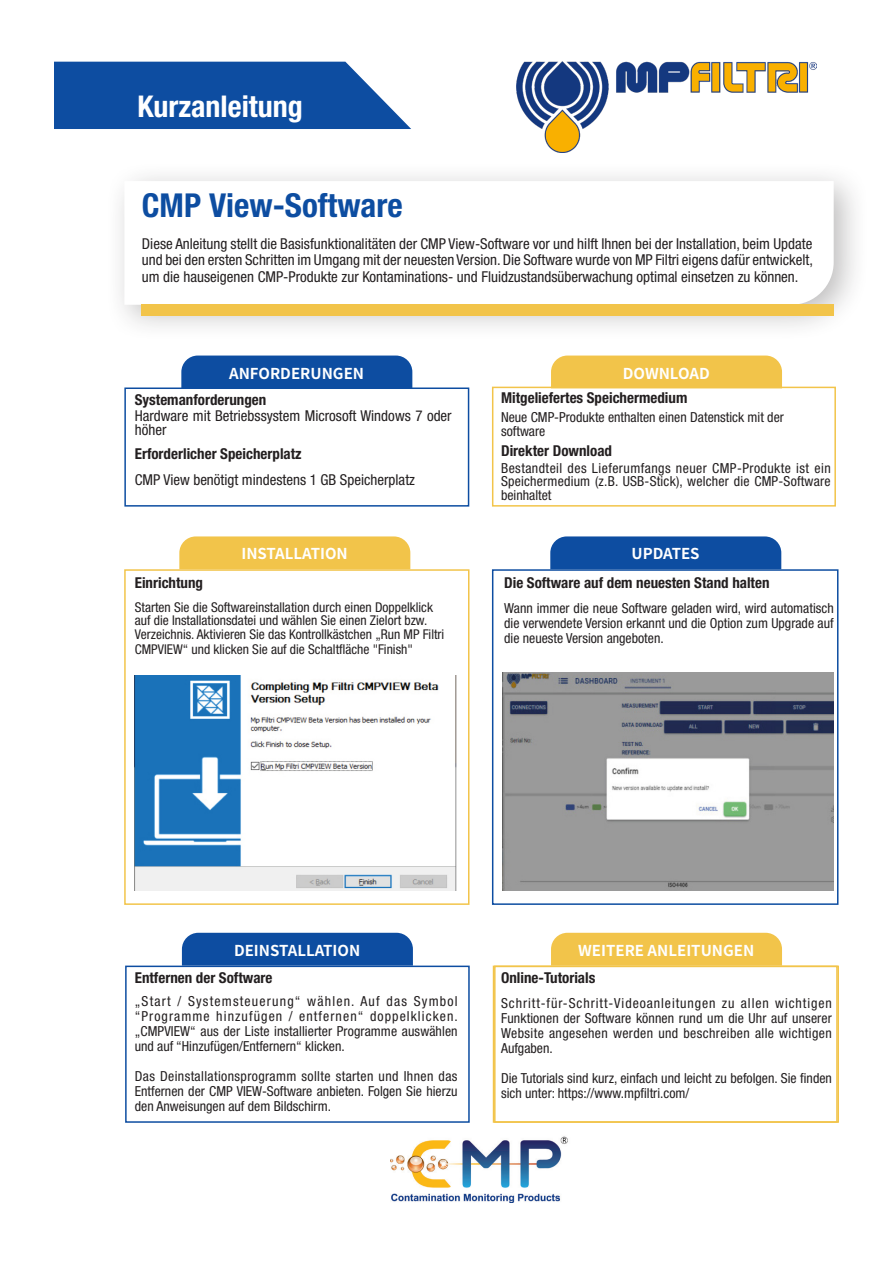
<style>
.page{position:relative;width:893px;height:1263px;background:#fff}
.page>*{position:absolute;margin:0;border:0;box-sizing:border-box;transform-origin:0 0}
.Section_Title{font:700 condensed 33px "Helvetica Neue LT Std";color:#0d4da1}
.Subject_Header_on_Co{font:700 condensed 30px "Helvetica Neue LT Std";color:#fff}
.Summary_Text{font:condensed 15px/16.5px "Helvetica Neue LT Std";color:#231f20;text-align:justify}
.t1{font:700 condensed 15px "Helvetica Neue LT Std";color:#231f20}
.Subject_Header_on_Co-2{font:700 15px "Source Han Sans JP";color:#fff}
.t2{font:condensed 13.8px/15px "Helvetica Neue LT Std";color:#231f20;text-align:justify}
.t3{font:condensed 13.5px/13.5px "Helvetica Neue LT Std";color:#231f20}
</style>
<div class="page">
<div style="left:124px;top:387px;width:345px;height:120px;border:2px solid #0d4da1"></div>
<div style="left:105px;top:161px;width:765px;height:181px;background:#231f20;opacity:.3"></div>
<svg style="left:124px;top:181px;width:710px;height:124px"></svg>
<svg style="left:54px;top:62px;width:357px;height:67px;background:#235da9"></svg>
<div style="left:142px;top:304px;width:231px;height:12px;background:#f2c44a"></div>
<div style="left:373px;top:304px;width:231px;height:12px;background:#f2c44a"></div>
<div style="left:602px;top:304px;width:232px;height:12px;background:#f2c44a"></div>
<div style="left:492px;top:569px;width:346px;height:336px;border:2px solid #0d4da1"></div>
<div style="left:124px;top:569px;width:345px;height:336px;border:2px solid #f2c44a"></div>
<div style="left:493px;top:965px;width:345px;height:158px;border:2px solid #f2c44a"></div>
<div style="left:125px;top:965px;width:345px;height:158px;border:2px solid #0d4da1"></div>
<img style="left:135px;top:676px;width:322px;height:215px">
<img style="left:516px;top:62px;width:301px;height:90px">
<div style="left:181px;top:356px;width:231px;height:32px;background:#0d4da1"></div>
<div style="left:551px;top:356px;width:231px;height:31px;background:#f2c44a"></div>
<div style="left:179px;top:536px;width:231px;height:33px;background:#f2c44a"></div>
<img style="left:503px;top:672px;width:331px;height:219px">
<div style="left:550px;top:536px;width:231px;height:33px;background:#0d4da1"></div>
<div style="left:182px;top:933px;width:231px;height:32px;background:#0d4da1"></div>
<div style="left:551px;top:933px;width:231px;height:32px;background:#f2c44a"></div>
<img style="left:391px;top:1136px;width:177px;height:66px">
<div style="left:492px;top:387px;width:344px;height:120px;border:2px solid #f2c44a"></div>
<p class="Subject_Header_on_Co" style="left:137px;top:88px;width:167px">Kurzanleitung</p>
<p class="Section_Title" style="left:142px;top:186px;width:262px">CMP View-Software</p>
<p class="Summary_Text" style="left:142px;top:235px;width:673px">Diese Anleitung stellt die Basisfunktionalitäten der CMP View-Software vor und hilft Ihnen bei der Installation, beim Update und bei den ersten Schritten im Umgang mit der neuesten Version. Die Software wurde von MP Filtri eigens dafür entwickelt, um die hauseigenen CMP-Produkte zur Kontaminations- und Fluidzustandsüberwachung optimal einsetzen zu können.</p>
<p class="Subject_Header_on_Co-2" style="left:229px;top:365px;width:137px">ANFORDERUNGEN</p>
<p class="t1" style="left:135px;top:391px;width:133px">Systemanforderungen</p>
<p class="Summary_Text" style="left:135px;top:409px;width:318px;line-height:13.5px">Hardware mit Betriebssystem Microsoft Windows 7 oder höher</p>
<p class="t1" style="left:135px;top:445px;width:168px">Erforderlicher Speicherplatz</p>
<p class="Summary_Text" style="left:135px;top:472px;width:282px">CMP View benötigt mindestens 1 GB Speicherplatz</p>
<p class="Subject_Header_on_Co-2" style="left:241px;top:545px;width:108px">INSTALLATION</p>
<p class="t1" style="left:135px;top:574px;width:70px">Einrichtung</p>
<p class="t3" style="left:135px;top:600px;width:311px">Starten Sie die Softwareinstallation durch einen Doppelklick auf die Installationsdatei und wählen Sie einen Zielort bzw.<br>Verzeichnis. Aktivieren Sie das Kontrollkästchen „Run MP Filtri</p>
<p class="t3" style="left:135px;top:642px;width:280px">CMPVIEW“ und klicken Sie auf die Schaltfläche "Finish"</p>
<p class="Subject_Header_on_Co-2" style="left:623px;top:365px;width:88px">DOWNLOAD</p>
<p class="t1" style="left:501px;top:389px;width:188px">Mitgeliefertes Speichermedium</p>
<p class="t2" style="left:501px;top:410px;width:284px;line-height:13.5px">Neue CMP-Produkte enthalten einen Datenstick mit der software</p>
<p class="t1" style="left:501px;top:441px;width:113px">Direkter Download</p>
<p class="t2" style="left:501px;top:461px;width:331px;line-height:13.5px">Bestandteil des Lieferumfangs neuer CMP-Produkte ist ein Speichermedium (z.B. USB-Stick), welcher die CMP-Software beinhaltet</p>
<p class="Subject_Header_on_Co-2" style="left:631px;top:545px;width:70px">UPDATES</p>
<p class="t1" style="left:504px;top:574px;width:267px">Die Software auf dem neuesten Stand halten</p>
<p class="t2" style="left:504px;top:601px;width:331px">Wann immer die neue Software geladen wird, wird automatisch die verwendete Version erkannt und die Option zum Upgrade auf die neueste Version angeboten.</p>
<p class="Subject_Header_on_Co-2" style="left:234px;top:942px;width:128px">DEINSTALLATION</p>
<p class="t1" style="left:135px;top:969px;width:139px">Entfernen der Software</p>
<p class="t2" style="left:135px;top:994px;width:325px">„Start / Systemsteuerung“ wählen. Auf das Symbol “Programme hinzufügen / entfernen“ doppelklicken. „CMPVIEW“ aus der Liste installierter Programme auswählen und auf “Hinzufügen/Entfernern“ klicken.</p>
<p class="t2" style="left:135px;top:1069px;width:324px">Das Deinstallationsprogramm sollte starten und Ihnen das Entfernen der CMP VIEW-Software anbieten. Folgen Sie hierzu den Anweisungen auf dem Bildschirm.</p>
<p class="Subject_Header_on_Co-2" style="left:578px;top:942px;width:178px">WEITERE ANLEITUNGEN</p>
<p class="t1" style="left:501px;top:969px;width:96px">Online-Tutorials</p>
<p class="t2" style="left:501px;top:995px;width:332px">Schritt-für-Schritt-Videoanleitungen zu allen wichtigen Funktionen der Software können rund um die Uhr auf unserer Website angesehen werden und beschreiben alle wichtigen Aufgaben.</p>
<p class="t2" style="left:501px;top:1070px;width:332px">Die Tutorials sind kurz, einfach und leicht zu befolgen. Sie finden sich unter: https://www.mpfiltri.com/</p>
</div>
